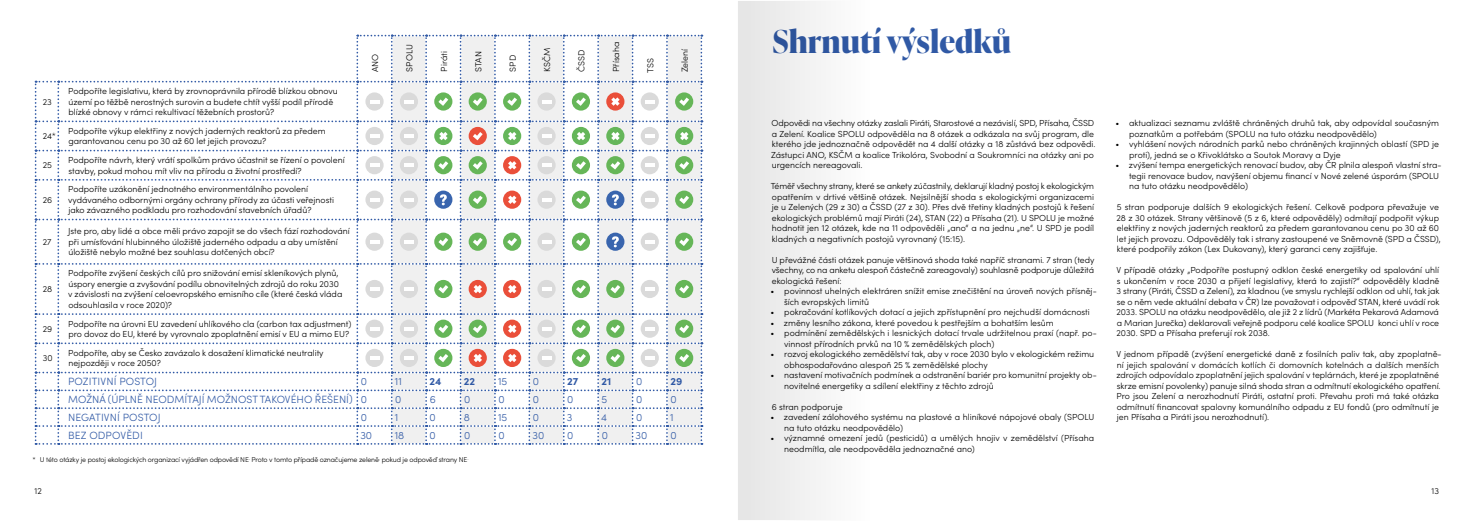
<style>
.page{position:relative;width:1474px;height:521px;background:#fff}
.page>*{position:absolute;margin:0;border:0;box-sizing:border-box;transform-origin:0 0}
.t1{font:700 31.5px "Ivy Presto Display";color:#3059a5}
.t2{font:300 10.5px "Sofia Pro";color:#3059a5}
.t3{font:700 10.5px "Sofia Pro";color:#3059a5}
.t4{font:300 8.75px/10.5px "Sofia Pro";color:#000}
.t5{font:300 7px "Sofia Pro";letter-spacing:-.02em;color:#000}
</style>
<div class="page">
<svg style="left:35px;top:35px;width:667px;height:410px"></svg>
<div style="left:737px;top:0;width:141px;height:520px;background:#f2f2f2"></div>
<div style="left:737px;top:0;width:141px;height:521px;border:1px solid #fff"></div>
<p class="t4" style="left:43px;top:96px;width:11px">23</p>
<p class="t4" style="left:68px;top:85px;width:271px">Podpoříte legislativu, která by zrovnoprávnila přírodě blízkou obnovu území po těžbě nerostných surovin a budete chtít vyšší podíl přírodě blízké obnovy v rámci rekultivací těžebních prostorů?</p>
<p class="t4" style="left:43px;top:130px;width:15px">24*</p>
<p class="t4" style="left:68px;top:125px;width:259px">Podpoříte výkup elektřiny z nových jaderných reaktorů za předem garantovanou cenu po 30 až 60 let jejich provozu?</p>
<p class="t4" style="left:43px;top:160px;width:11px">25</p>
<p class="t4" style="left:68px;top:154px;width:278px">Podpoříte návrh, který vrátí spolkům právo účastnit se řízení o povolení stavby, pokud mohou mít vliv na přírodu a životní prostředí?</p>
<p class="t4" style="left:43px;top:194px;width:11px">26</p>
<p class="t4" style="left:68px;top:183px;width:267px">Podpoříte uzákonění jednotného environmentálního povolení vydávaného odbornými orgány ochrany přírody za účasti veřejnosti jako závazného podkladu pro rozhodování stavebních úřadů?</p>
<p class="t4" style="left:43px;top:236px;width:10px">27</p>
<p class="t4" style="left:68px;top:226px;width:283px">Jste pro, aby lidé a obce měli právo zapojit se do všech fází rozhodování při umísťování hlubinného úložiště jaderného odpadu a aby umístění úložiště nebylo možné bez souhlasu dotčených obcí?</p>
<p class="t4" style="left:43px;top:283px;width:11px">28</p>
<p class="t4" style="left:68px;top:268px;width:276px">Podpoříte zvýšení českých cílů pro snižování emisí skleníkových plynů, úspory energie a zvyšování podílu obnovitelných zdrojů do roku 2030 v závislosti na zvýšení celoevropského emisního cíle (které česká vláda odsouhlasila v roce 2020)?</p>
<p class="t4" style="left:369px;top:72px;width:20px;rotate:-90deg">ANO</p>
<p class="t4" style="left:404px;top:72px;width:29px;rotate:-90deg">SPOLU</p>
<p class="t4" style="left:438px;top:72px;width:22px;rotate:-90deg">Piráti</p>
<p class="t4" style="left:472px;top:72px;width:22px;rotate:-90deg">STAN</p>
<p class="t4" style="left:507px;top:72px;width:18px;rotate:-90deg">SPD</p>
<p class="t4" style="left:541px;top:72px;width:25px;rotate:-90deg">KSČM</p>
<p class="t4" style="left:576px;top:72px;width:24px;rotate:-90deg">ČSSD</p>
<p class="t4" style="left:610px;top:72px;width:31px;rotate:-90deg">Přísaha</p>
<p class="t4" style="left:644px;top:73px;width:16px;rotate:-90deg">TSS</p>
<p class="t4" style="left:679px;top:72px;width:25px;rotate:-90deg">Zelení</p>
<p class="t4" style="left:43px;top:323px;width:11px">29</p>
<p class="t4" style="left:68px;top:318px;width:285px">Podpoříte na úrovni EU zavedení uhlíkového cla (carbon tax adjustment) pro dovoz do EU, které by vyrovnalo zpoplatnění emisí v EU a mimo EU?</p>
<p class="t4" style="left:43px;top:352px;width:11px">30</p>
<p class="t4" style="left:68px;top:347px;width:257px">Podpoříte, aby se Česko zavázalo k dosažení klimatické neutrality nejpozději v roce 2050?</p>
<p class="t2" style="left:68px;top:374px;width:91px">POZITIVNÍ POSTOJ</p>
<p class="t2" style="left:361px;top:374px;width:8px">0</p>
<p class="t2" style="left:395px;top:374px;width:9px">11</p>
<p class="t3" style="left:429px;top:373px;width:13px">24</p>
<p class="t3" style="left:464px;top:373px;width:13px">22</p>
<p class="t2" style="left:498px;top:374px;width:11px">15</p>
<p class="t2" style="left:533px;top:374px;width:8px">0</p>
<p class="t3" style="left:567px;top:373px;width:13px">27</p>
<p class="t3" style="left:601px;top:373px;width:11px">21</p>
<p class="t2" style="left:636px;top:374px;width:8px">0</p>
<p class="t3" style="left:670px;top:373px;width:13px">29</p>
<p class="t2" style="left:68px;top:392px;width:300px">MOŽNÁ (ÚPLNĚ NEODMÍTAJÍ MOŽNOST TAKOVÉHO ŘEŠENÍ) 0</p>
<p class="t2" style="left:395px;top:392px;width:8px">0</p>
<p class="t2" style="left:429px;top:392px;width:8px">6</p>
<p class="t2" style="left:464px;top:392px;width:8px">0</p>
<p class="t2" style="left:498px;top:392px;width:8px">0</p>
<p class="t2" style="left:533px;top:392px;width:8px">0</p>
<p class="t2" style="left:567px;top:392px;width:8px">0</p>
<p class="t2" style="left:601px;top:392px;width:7px">5</p>
<p class="t2" style="left:636px;top:392px;width:8px">0</p>
<p class="t2" style="left:670px;top:392px;width:8px">0</p>
<p class="t2" style="left:68px;top:410px;width:94px">NEGATIVNÍ POSTOJ</p>
<p class="t2" style="left:361px;top:410px;width:8px">0</p>
<p class="t2" style="left:395px;top:410px;width:5px">1</p>
<p class="t2" style="left:429px;top:410px;width:8px">0</p>
<p class="t2" style="left:464px;top:410px;width:8px">8</p>
<p class="t2" style="left:498px;top:410px;width:11px">15</p>
<p class="t2" style="left:533px;top:410px;width:8px">0</p>
<p class="t2" style="left:567px;top:410px;width:7px">3</p>
<p class="t2" style="left:601px;top:410px;width:7px">4</p>
<p class="t2" style="left:636px;top:410px;width:8px">0</p>
<p class="t2" style="left:670px;top:410px;width:5px">1</p>
<p class="t2" style="left:68px;top:427px;width:76px">BEZ ODPOVĚDI</p>
<p class="t2" style="left:360px;top:427px;width:13px">30</p>
<p class="t2" style="left:395px;top:427px;width:11px">18</p>
<p class="t2" style="left:429px;top:427px;width:8px">0</p>
<p class="t2" style="left:464px;top:427px;width:8px">0</p>
<p class="t2" style="left:498px;top:427px;width:8px">0</p>
<p class="t2" style="left:532px;top:427px;width:13px">30</p>
<p class="t2" style="left:567px;top:427px;width:8px">0</p>
<p class="t2" style="left:601px;top:427px;width:8px">0</p>
<p class="t2" style="left:635px;top:427px;width:13px">30</p>
<p class="t2" style="left:670px;top:427px;width:8px">0</p>
<p class="t5" style="left:32px;top:454px;width:437px">* U této otázky je postoj ekologických organizací vyjádřen odpovědí NE. Proto v tomto případě označujeme zeleně, pokud je odpověď strany NE.</p>
<h1 class="t1" style="left:772px;top:18px;width:240px">Shrnutí výsledků</h1>
<p class="t4" style="left:771px;top:117px;width:326px">Odpovědi na všechny otázky zaslali Piráti, Starostové a nezávislí, SPD, Přísaha, ČSSD a Zelení. Koalice SPOLU odpověděla na 8 otázek a odkázala na svůj program, dle kterého jde jednoznačně odpovědět na 4 další otázky a 18 zůstává bez odpovědi.<br>Zástupci ANO, KSČM a koalice Trikolóra, Svobodní a Soukromníci na otázky ani po urgencích nereagovali.</p>
<p class="t4" style="left:770px;top:180px;width:325px;text-align:justify">Téměř všechny strany, které se ankety zúčastnily, deklarují kladný postoj k ekologickým opatřením v drtivé většině otázek. Nejsilnější shoda s ekologickými organizacemi je u Zelených (29 z 30) a ČSSD (27 z 30). Přes dvě třetiny kladných postojů k řešení ekologických problémů mají Piráti (24), STAN (22) a Přísaha (21). U SPOLU je možné hodnotit jen 12 otázek, kde na 11 odpověděli „ano“ a na jednu „ne“. U SPD je podíl kladných a negativních postojů vyrovnaný (15:15).</p>
<p class="t4" style="left:771px;top:254px;width:324px;text-align:justify">U převážné části otázek panuje většinová shoda také napříč stranami. 7 stran (tedy všechny, co na anketu alespoň částečně zareagovaly) souhlasně podporuje důležitá ekologická řešení:</p>
<p class="t4" style="left:784px;top:285px;width:314px;text-indent:-13px">• povinnost uhelných elektráren snížit emise znečištění na úroveň nových přísněj&shy;ších evropských limitů</p>
<p class="t4" style="left:770px;top:306px;width:321px">• pokračování kotlíkových dotací a jejich zpřístupnění pro nejchudší domácnosti</p>
<p class="t4" style="left:770px;top:317px;width:285px">• změny lesního zákona, které povedou k pestřejším a bohatším lesům</p>
<p class="t4" style="left:784px;top:327px;width:314px;text-indent:-14px">• podmínění zemědělských i lesnických dotací trvale udržitelnou praxí (např. po&shy;vinnost přírodních prvků na 10 % zemědělských ploch)</p>
<p class="t4" style="left:784px;top:348px;width:311px;text-indent:-14px">• rozvoj ekologického zemědělství tak, aby v roce 2030 bylo v ekologickém režimu obhospodařováno alespoň 25 % zemědělské plochy</p>
<p class="t4" style="left:784px;top:369px;width:314px;text-indent:-14px">• nastavení motivačních podmínek a odstranění bariér pro komunitní projekty ob&shy;novitelné energetiky a sdílení elektřiny z těchto zdrojů</p>
<p class="t4" style="left:771px;top:401px;width:72px">6 stran podporuje</p>
<p class="t4" style="left:784px;top:411px;width:311px;text-indent:-14px">• zavedení zálohového systému na plastové a hliníkové nápojové obaly (SPOLU na tuto otázku neodpovědělo)</p>
<p class="t4" style="left:784px;top:432px;width:311px;text-indent:-14px">• významné omezení jedů (pesticidů) a umělých hnojiv v zemědělství (Přísaha neodmítla, ale neodpověděla jednoznačné ano)</p>
<p class="t4" style="left:1129px;top:117px;width:311px;text-indent:-14px">• aktualizaci seznamu zvláště chráněných druhů tak, aby odpovídal současným poznatkům a potřebám (SPOLU na tuto otázku neodpovědělo)</p>
<p class="t4" style="left:1129px;top:138px;width:311px;text-indent:-14px">• vyhlášení nových národních parků nebo chráněných krajinných oblastí (SPD je proti), jedná se o Křivoklátsko a Soutok Moravy a Dyje</p>
<p class="t4" style="left:1129px;top:159px;width:314px;text-indent:-14px">• zvýšení tempa energetických renovací budov, aby ČR plnila alespoň vlastní stra&shy;tegii renovace budov, navýšení objemu financí v Nové zelené úsporám (SPOLU na tuto otázku neodpovědělo)</p>
<p class="t4" style="left:1116px;top:201px;width:325px">5 stran podporuje dalších 9 ekologických řešení. Celkově podpora převažuje ve 28 z 30 otázek. Strany většinově (5 z 6, které odpověděly) odmítají podpořit výkup elektřiny z nových jaderných reaktorů za předem garantovanou cenu po 30 až 60 let jejich provozu. Odpověděly tak i strany zastoupené ve Sněmovně (SPD a ČSSD), které podpořily zákon (Lex Dukovany), který garanci ceny zajišťuje.</p>
<p class="t4" style="left:1116px;top:264px;width:325px;text-align:justify">V případě otázky „Podpoříte postupný odklon české energetiky od spalování uhlí s ukončením v roce 2030 a přijetí legislativy, která to zajistí?“ odpověděly kladně 3 strany (Piráti, ČSSD a Zelení), za kladnou (ve smyslu rychlejší odklon od uhlí, tak jak se o něm vede aktuální debata v ČR) lze považovat i odpověď STAN, které uvádí rok 2033. SPOLU na otázku neodpovědělo, ale již 2 z lídrů (Markéta Pekarová Adamová a Marian Jurečka) deklarovali veřejně podporu celé koalice SPOLU konci uhlí v roce 2030. SPD a Přísaha preferují rok 2038.</p>
<p class="t4" style="left:1116px;top:348px;width:327px">V jednom případě (zvýšení energetické daně z fosilních paliv tak, aby zpoplatně&shy;ní jejich spalování v domácích kotlích či domovních kotelnách a dalších menších zdrojích odpovídalo zpoplatnění jejich spalování v teplárnách, které je zpoplatněné skrze emisní povolenky) panuje silná shoda stran a odmítnutí ekologického opatření.<br>Pro jsou Zelení a nerozhodnutí Piráti, ostatní proti. Převahu proti má také otázka odmítnutí financovat spalovny komunálního odpadu z EU fondů (pro odmítnutí je jen Přísaha a Piráti jsou nerozhodnutí).</p>
<p class="t4" style="left:35px;top:485px;width:9px">12</p>
<p class="t4" style="left:1431px;top:485px;width:9px">13</p>
</div>
